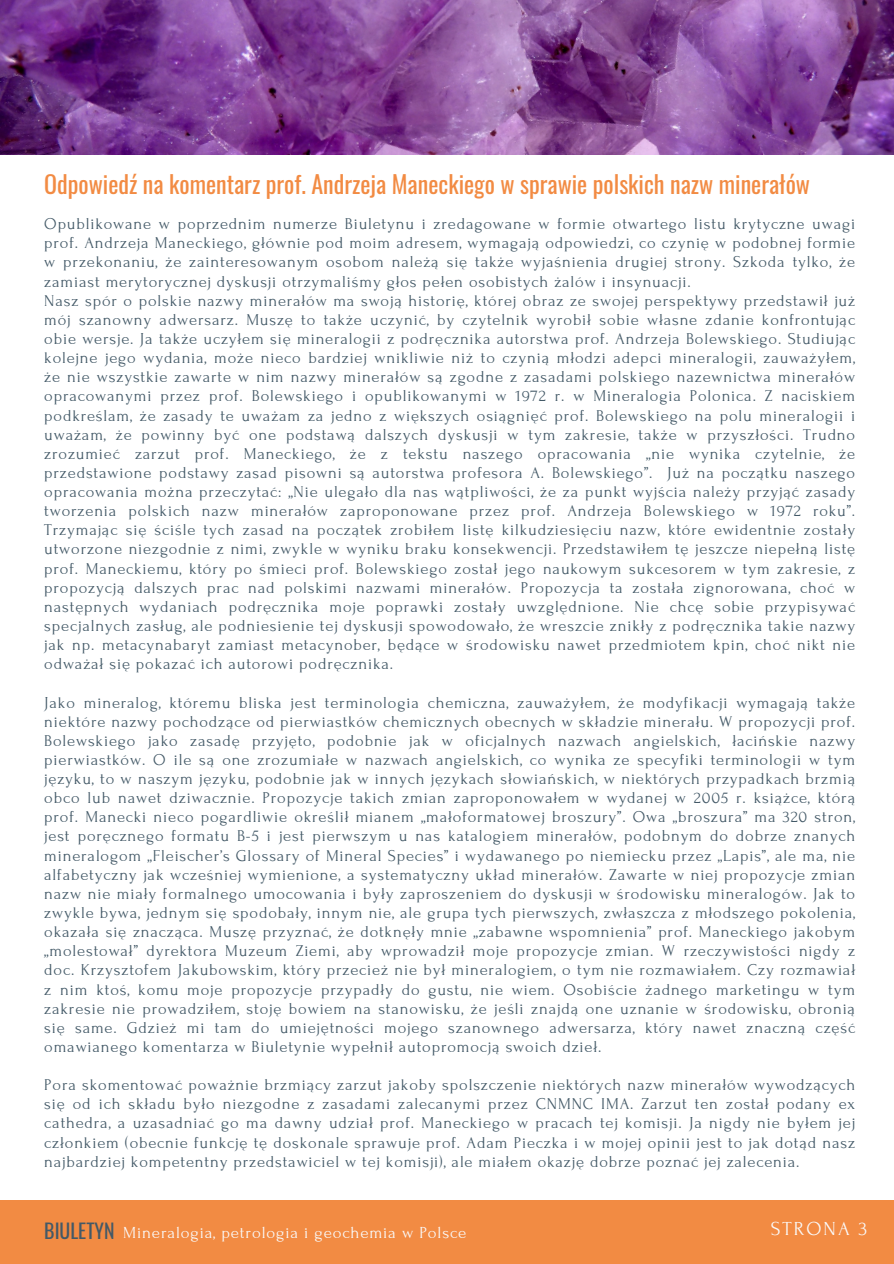
<style>
.page{position:relative;width:894px;height:1264px;background:#fff}
.page>*{position:absolute;margin:0;border:0;box-sizing:border-box;transform-origin:0 0}
.t1{font:24px "Oswald";color:#f28b43}
.t2{font:19.8px "Oswald";color:#435967}
.t3{font:19.8px "Forum";letter-spacing:.1em;color:#fafafa}
.t4{font:16.8px "Forum";letter-spacing:.05em;color:#fafafa}
.t5{font:16.5px/19.2px "Forum";letter-spacing:.05em;color:#435967;text-align:justify}
</style>
<div class="page">
<div style="left:0;top:1200px;width:893px;height:63px;background:#f28b43"></div>
<img style="left:0;top:0;width:893px;height:154px">
<p class="t1" style="left:44px;top:166px;width:767px">Odpowiedź na komentarz prof. Andrzeja Maneckiego w sprawie polskich nazw minerałów</p>
<h1 class="t5" style="left:44px;top:214px;width:812px">Opublikowane w poprzednim numerze Biuletynu i zredagowane w formie otwartego listu krytyczne uwagi prof. Andrzeja Maneckiego, głównie pod moim adresem, wymagają odpowiedzi, co czynię w podobnej formie w przekonaniu, że zainteresowanym osobom należą się także wyjaśnienia drugiej strony. Szkoda tylko, że zamiast merytorycznej dyskusji otrzymaliśmy głos pełen osobistych żalów i insynuacji.</h1>
<p class="t5" style="left:44px;top:291px;width:812px">Nasz spór o polskie nazwy minerałów ma swoją historię, której obraz ze swojej perspektywy przedstawił już mój szanowny adwersarz. Muszę to także uczynić, by czytelnik wyrobił sobie własne zdanie konfrontując obie wersje. Ja także uczyłem się mineralogii z podręcznika autorstwa prof. Andrzeja Bolewskiego. Studiując kolejne jego wydania, może nieco bardziej wnikliwie niż to czynią młodzi adepci mineralogii, zauważyłem, że nie wszystkie zawarte w nim nazwy minerałów są zgodne z zasadami polskiego nazewnictwa minerałów opracowanymi przez prof. Bolewskiego i opublikowanymi w 1972 r. w Mineralogia Polonica. Z naciskiem podkreślam, że zasady te uważam za jedno z większych osiągnięć prof. Bolewskiego na polu mineralogii i uważam, że powinny być one podstawą dalszych dyskusji w tym zakresie, także w przyszłości. Trudno zrozumieć zarzut prof. Maneckiego, że z tekstu naszego opracowania „nie wynika czytelnie, że przedstawione podstawy zasad pisowni są autorstwa profesora A. Bolewskiego”. Już na początku naszego opracowania można przeczytać: „Nie ulegało dla nas wątpliwości, że za punkt wyjścia należy przyjąć zasady tworzenia polskich nazw minerałów zaproponowane przez prof. Andrzeja Bolewskiego w 1972 roku”.<br>Trzymając się ściśle tych zasad na początek zrobiłem listę kilkudziesięciu nazw, które ewidentnie zostały utworzone niezgodnie z nimi, zwykle w wyniku braku konsekwencji. Przedstawiłem tę jeszcze niepełną listę prof. Maneckiemu, który po śmieci prof. Bolewskiego został jego naukowym sukcesorem w tym zakresie, z propozycją dalszych prac nad polskimi nazwami minerałów. Propozycja ta została zignorowana, choć w następnych wydaniach podręcznika moje poprawki zostały uwzględnione. Nie chcę sobie przypisywać specjalnych zasług, ale podniesienie tej dyskusji spowodowało, że wreszcie znikły z podręcznika takie nazwy jak np. metacynabaryt zamiast metacynober, będące w środowisku nawet przedmiotem kpin, choć nikt nie odważał się pokazać ich autorowi podręcznika.</p>
<p class="t5" style="left:44px;top:693px;width:812px">Jako mineralog, któremu bliska jest terminologia chemiczna, zauważyłem, że modyfikacji wymagają także niektóre nazwy pochodzące od pierwiastków chemicznych obecnych w składzie minerału. W propozycji prof.<br>Bolewskiego jako zasadę przyjęto, podobnie jak w oficjalnych nazwach angielskich, łacińskie nazwy pierwiastków. O ile są one zrozumiałe w nazwach angielskich, co wynika ze specyfiki terminologii w tym języku, to w naszym języku, podobnie jak w innych językach słowiańskich, w niektórych przypadkach brzmią obco lub nawet dziwacznie. Propozycje takich zmian zaproponowałem w wydanej w 2005 r. książce, którą prof. Manecki nieco pogardliwie określił mianem „małoformatowej broszury”. Owa „broszura” ma 320 stron, jest poręcznego formatu B-5 i jest pierwszym u nas katalogiem minerałów, podobnym do dobrze znanych mineralogom „Fleischer’s Glossary of Mineral Species” i wydawanego po niemiecku przez „Lapis”, ale ma, nie alfabetyczny jak wcześniej wymienione, a systematyczny układ minerałów. Zawarte w niej propozycje zmian nazw nie miały formalnego umocowania i były zaproszeniem do dyskusji w środowisku mineralogów. Jak to zwykle bywa, jednym się spodobały, innym nie, ale grupa tych pierwszych, zwłaszcza z młodszego pokolenia, okazała się znacząca. Muszę przyznać, że dotknęły mnie „zabawne wspomnienia” prof. Maneckiego jakobym „molestował” dyrektora Muzeum Ziemi, aby wprowadził moje propozycje zmian. W rzeczywistości nigdy z doc. Krzysztofem Jakubowskim, który przecież nie był mineralogiem, o tym nie rozmawiałem. Czy rozmawiał z nim ktoś, komu moje propozycje przypadły do gustu, nie wiem. Osobiście żadnego marketingu w tym zakresie nie prowadziłem, stoję bowiem na stanowisku, że jeśli znajdą one uznanie w środowisku, obronią się same. Gdzież mi tam do umiejętności mojego szanownego adwersarza, który nawet znaczną część omawianego komentarza w Biuletynie wypełnił autopromocją swoich dzieł.</p>
<p class="t5" style="left:44px;top:1075px;width:812px">Pora skomentować poważnie brzmiący zarzut jakoby spolszczenie niektórych nazw minerałów wywodzących się od ich składu było niezgodne z zasadami zalecanymi przez CNMNC IMA. Zarzut ten został podany ex cathedra, a uzasadniać go ma dawny udział prof. Maneckiego w pracach tej komisji. Ja nigdy nie byłem jej członkiem (obecnie funkcję tę doskonale sprawuje prof. Adam Pieczka i w mojej opinii jest to jak dotąd nasz najbardziej kompetentny przedstawiciel w tej komisji), ale miałem okazję dobrze poznać jej zalecenia.</p>
<p class="t2" style="left:44px;top:1214px;width:72px">BIULETYN</p>
<h2 class="t4" style="left:123px;top:1223px;width:345px">Mineralogia, petrologia i geochemia w Polsce</h2>
<h2 class="t3" style="left:770px;top:1218px;width:98px">STRONA 3</h2>
</div>
